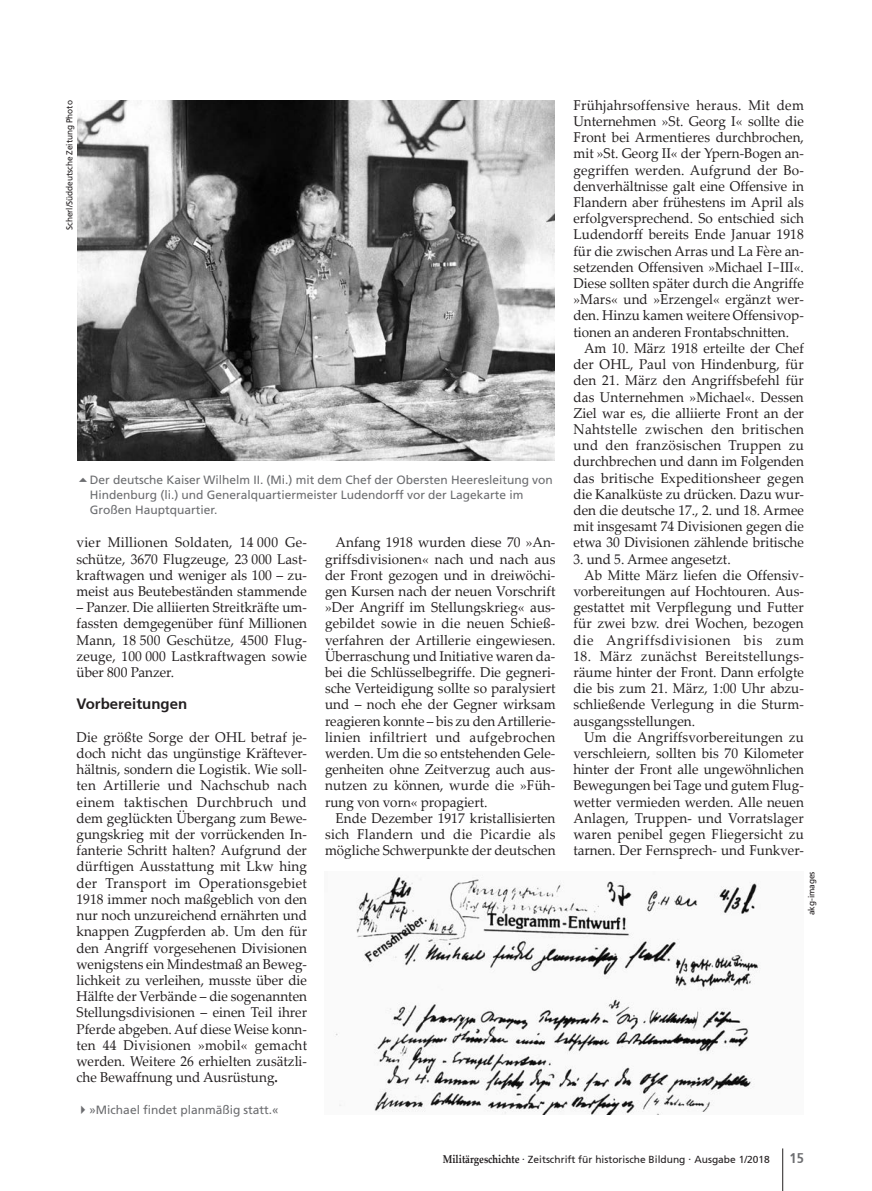
<style>
.page{position:relative;width:872px;height:1191px;background:#fff}
.page>*{position:absolute;margin:0;border:0;box-sizing:border-box;transform-origin:0 0}
.t1{font:700 15px "Frutiger";color:#231f20}
.t2{font:14.1px/16.2px "Palatino Linotype";color:#231f20;text-align:justify;scale:.95 1}
.t3{font:14.1px "Palatino Linotype";letter-spacing:.05em;color:#231f20;scale:.95 1}
.t4{font:700 14.1px "Frutiger";color:#6c6d70;scale:.91 1}
.t5{font:12px/15px "Frutiger LT Std";color:#6c6d70}
.t6{font:10.2px "Frutiger";color:#231f20}
.t7{font:8.7px "Frutiger LT Std";letter-spacing:-.005em;color:#231f20;scale:.95 1}
.s1{font-weight:700}
.s2{font-family:"Courier New"}
.s3{font-family:"Palatino Linotype";font-weight:700;font-size:11.4px}
.s4{font-size:12px}
</style>
<div class="page">
<hr style="left:782px;top:1148px;width:1px;height:43px;background:#231f20">
<img style="left:77px;top:100px;width:477px;height:360px">
<img style="left:335px;top:877px;width:426px;height:237px">
<p class="t7" style="left:64px;top:230px;width:138px;rotate:-90deg">Scherl/Süddeutsche Zeitung Photo</p>
<p class="t5" style="left:90px;top:472px;width:464px">Der deutsche Kaiser Wilhelm II. (Mi.) mit dem Chef der Obersten Heeresleitung von<br>Hindenburg (li.) und Generalquartiermeister Ludendorff vor der Lagekarte im<br>Großen Hauptquartier.</p>
<p class="t2" style="left:77px;top:534px;width:244px">vier Millionen Soldaten, 14 000 Ge&shy;schütze, 3670 Flugzeuge, 23 000 Last&shy;kraftwagen und weniger als 100 – zu&shy;meist aus Beutebeständen stammende</p>
<p class="t2" style="left:77px;top:599px;width:244px">– Panzer. Die alliierten Streitkräfte um&shy;fassten demgegenüber fünf Millionen Mann, 18 500 Geschütze, 4500 Flug&shy;zeuge, 100 000 Lastkraftwagen sowie über 800 Panzer.</p>
<p class="t1" style="left:77px;top:695px;width:112px">Vorbereitungen</p>
<p class="t2" style="left:77px;top:728px;width:244px">Die größte Sorge der OHL betraf je&shy;doch nicht das ungünstige Kräftever&shy;hältnis, sondern die Logistik. Wie soll&shy;ten Artillerie und Nachschub nach einem taktischen Durchbruch und dem geglückten Übergang zum Bewe&shy;gungskrieg mit der vorrückenden In&shy;fanterie Schritt halten? Aufgrund der dürftigen Ausstattung mit Lkw hing der Transport im Operationsgebiet 1918 immer noch maßgeblich von den nur noch unzureichend ernährten und knappen Zugpferden ab. Um den für den Angriff vorgesehenen Divisionen wenigstens ein Mindestmaß an Beweg&shy;lichkeit zu verleihen, musste über die Hälfte der Verbände – die sogenannten Stellungsdivisionen – einen Teil ihrer Pferde abgeben. Auf diese Weise konn&shy;ten 44 Divisionen »mobil« gemacht werden. Weitere 26 erhielten zusätzli&shy;che Bewaffnung und Ausrüstung<span class="s1">.</span></p>
<p class="t5" style="left:77px;top:1102px;width:204px">✔»Michael findet planmäßig statt.«</p>
<p class="t2" style="left:325px;top:534px;width:244px;text-indent:11px">Anfang 1918 wurden diese 70 »An&shy;griffsdivisionen« nach und nach aus der Front gezogen und in dreiwöchi&shy;gen Kursen nach der neuen Vorschrift »Der Angriff im Stellungskrieg« aus&shy;gebildet sowie in die neuen Schieß&shy;verfahren der Artillerie eingewiesen.<br>Überraschung und Initiative waren da&shy;bei die Schlüsselbegriffe. Die gegneri&shy;sche Verteidigung sollte so paralysiert und – noch ehe der Gegner wirksam reagieren konnte – bis zu den Artillerie&shy;linien infiltriert und aufgebrochen werden. Um die so entstehenden Gele&shy;genheiten ohne Zeitverzug auch aus&shy;nutzen zu können, wurde die »Füh&shy;rung von vorn« propagiert.</p>
<p class="t2" style="left:325px;top:809px;width:244px;text-indent:11px">Ende Dezember 1917 kristallisierten sich Flandern und die Picardie als mögliche Schwerpunkte der deutschen</p>
<p class="t2" style="left:573px;top:96px;width:244px">Frühjahrsoffensive heraus. Mit dem Unternehmen »St. Georg I« sollte die Front bei Armentieres durchbrochen, mit »St. Georg II« der Ypern-Bogen an&shy;gegriffen werden. Aufgrund der Bo&shy;denverhältnisse galt eine Offensive in Flandern aber frühestens im April als erfolgversprechend. So entschied sich Ludendorff bereits Ende Januar 1918 für die zwischen Arras und La Fère an&shy;setzenden Offensiven »Michael I<span class="s2">‑</span>III«.<br>Diese sollten später durch die Angriffe »Mars« und »Erzengel« ergänzt wer&shy;den. Hinzu kamen weitere Offensivop&shy;tionen an anderen Frontabschnitten.</p>
<p class="t2" style="left:573px;top:339px;width:244px;text-indent:11px">Am 10. März 1918 erteilte der Chef der OHL, Paul von Hindenburg, für den 21. März den Angriffsbefehl für das Unternehmen »Michael«. Dessen Ziel war es, die alliierte Front an der Nahtstelle zwischen den britischen und den französischen Truppen zu durchbrechen und dann im Folgenden das britische Expeditionsheer gegen die Kanalküste zu drücken. Dazu wur&shy;den die deutsche 17., 2. und 18. Armee mit insgesamt 74 Divisionen gegen die etwa 30 Divisionen zählende britische</p>
<p class="t2" style="left:573px;top:550px;width:167px">3. und 5. Armee angesetzt.</p>
<p class="t2" style="left:584px;top:566px;width:233px">Ab Mitte März liefen die Offensiv-</p>
<p class="t2" style="left:573px;top:582px;width:244px">vorbereitungen auf Hochtouren. Aus-</p>
<p class="t2" style="left:573px;top:598px;width:244px">gestattet mit Verpflegung und Futter</p>
<p class="t2" style="left:573px;top:615px;width:244px">für zwei bzw. drei Wochen, bezogen</p>
<p class="t3" style="left:573px;top:630px;width:244px">die Angriffsdivisionen bis zum</p>
<p class="t2" style="left:573px;top:647px;width:244px">18. März zunächst Bereitstellungs&shy;räume hinter der Front. Dann erfolgte die bis zum 21. März, 1:00 Uhr abzu&shy;schließende Verlegung in die Sturm&shy;ausgangsstellungen.</p>
<p class="t2" style="left:573px;top:728px;width:244px;text-indent:11px">Um die Angriffsvorbereitungen zu verschleiern, sollten bis 70 Kilometer hinter der Front alle ungewöhnlichen Bewegungen bei Tage und gutem Flug&shy;wetter vermieden werden. Alle neuen Anlagen, Truppen- und Vorratslager waren penibel gegen Fliegersicht zu tarnen. Der Fernsprech- und Funkver-</p>
<p class="t7" style="left:806px;top:915px;width:47px;rotate:-90deg">akg-images</p>
<p class="t6" style="left:443px;top:1153px;width:329px"><span class="s3">Militärgeschichte</span> <span class="s4">·</span> Zeitschrift für historische Bildung <span class="s4">·</span> Ausgabe 1/2018</p>
<p class="t4" style="left:789px;top:1150px;width:17px">15</p>
</div>
